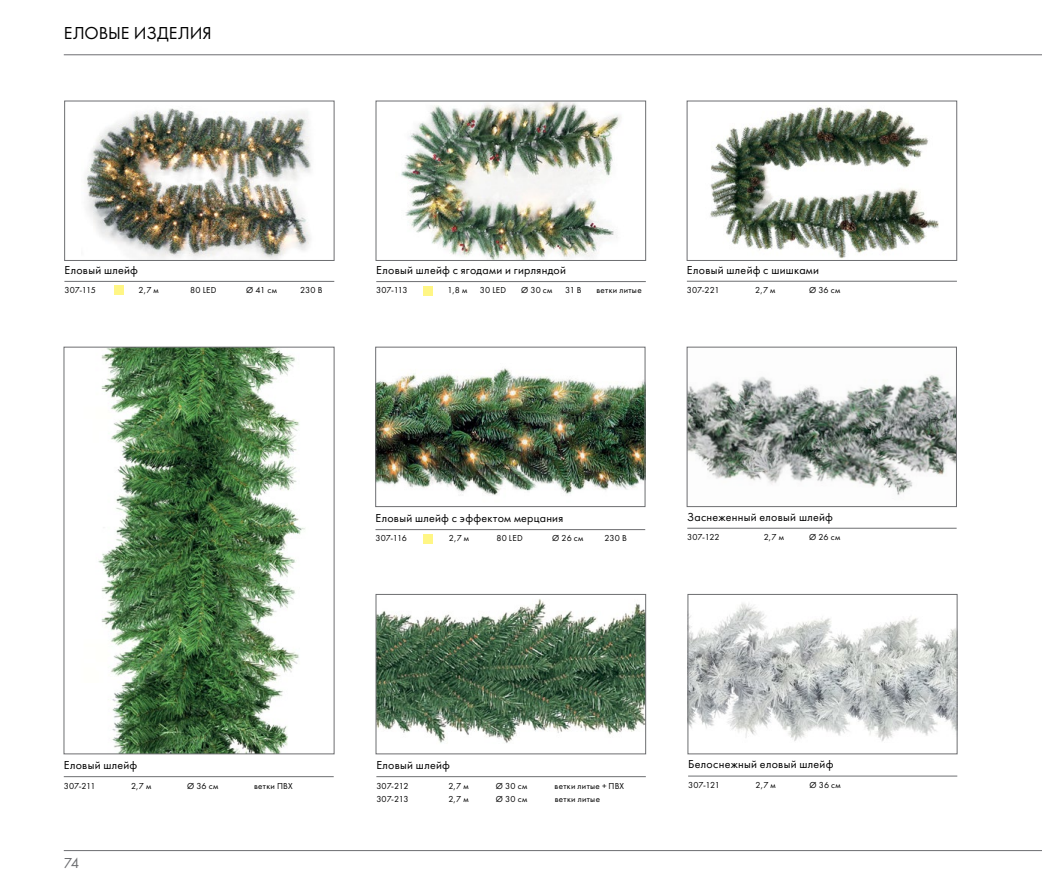
<style>
.page{position:relative;width:1042px;height:893px;background:#fff}
.page>*{position:absolute;margin:0;border:0;box-sizing:border-box;transform-origin:0 0}
.t1{font:18px "Futura New";letter-spacing:-.005em;color:#000}
.t2{font:15px "Futura New";color:#6d6e71}
.t3{font:12px "Futura New";letter-spacing:.02em;color:#000}
.t4{font:9px "Futura New";letter-spacing:.015em;color:#000}
.t5{font:9px "Futura New";letter-spacing:.035em;color:#000}
.t6{font:9px "Futura New";letter-spacing:.04em;color:#000}
</style>
<div class="page">
<img style="left:401px;top:103px;width:220px;height:156px">
<div style="left:376px;top:101px;width:270px;height:160px;border:1px solid #6d6e71"></div>
<img style="left:377px;top:368px;width:266px;height:127px">
<div style="left:375px;top:347px;width:270px;height:160px;border:1px solid #6d6e71"></div>
<img style="left:689px;top:375px;width:265px;height:120px">
<div style="left:687px;top:347px;width:269px;height:160px;border:1px solid #6d6e71"></div>
<img style="left:378px;top:599px;width:266px;height:144px">
<div style="left:376px;top:594px;width:270px;height:160px;border:1px solid #6d6e71"></div>
<img style="left:710px;top:106px;width:229px;height:153px">
<div style="left:687px;top:101px;width:270px;height:160px;border:1px solid #6d6e71"></div>
<img style="left:690px;top:603px;width:265px;height:138px">
<div style="left:688px;top:594px;width:269px;height:160px;border:1px solid #6d6e71"></div>
<img style="left:85px;top:108px;width:226px;height:151px">
<div style="left:64px;top:101px;width:270px;height:160px;border:1px solid #6d6e71"></div>
<img style="left:98px;top:349px;width:207px;height:403px">
<div style="left:64px;top:347px;width:270px;height:407px;border:1px solid #6d6e71"></div>
<hr style="left:64px;top:281px;width:270px;height:1px;background:#6d6e71">
<hr style="left:688px;top:776px;width:269px;height:1px;background:#6d6e71">
<hr style="left:64px;top:776px;width:270px;height:1px;background:#6d6e71">
<hr style="left:687px;top:528px;width:269px;height:1px;background:#6d6e71">
<hr style="left:376px;top:776px;width:270px;height:1px;background:#6d6e71">
<hr style="left:687px;top:281px;width:270px;height:1px;background:#6d6e71">
<hr style="left:376px;top:281px;width:270px;height:1px;background:#6d6e71">
<hr style="left:375px;top:529px;width:270px;height:1px;background:#6d6e71">
<div style="left:114px;top:285px;width:10px;height:9px;background:#fff685"></div>
<div style="left:423px;top:286px;width:10px;height:10px;background:#fff685"></div>
<div style="left:423px;top:534px;width:10px;height:10px;background:#fff685"></div>
<hr style="left:64px;top:54px;width:978px;height:1px;background:#6d6e71">
<hr style="left:64px;top:850px;width:978px;height:1px;background:#6d6e71">
<h1 class="t1" style="left:64px;top:22px;width:149px">ЕЛОВЫЕ ИЗДЕЛИЯ</h1>
<h3 class="t3" style="left:64px;top:263px;width:75px">Еловый шлейф</h3>
<p class="t4" style="left:64px;top:285px;width:33px">307-115</p>
<p class="t4" style="left:139px;top:285px;width:22px">2,7 м</p>
<p class="t4" style="left:190px;top:285px;width:28px">80 LED</p>
<p class="t4" style="left:246px;top:285px;width:32px">Ø 41 см</p>
<p class="t4" style="left:300px;top:285px;width:24px">230 В</p>
<h3 class="t3" style="left:376px;top:263px;width:191px">Еловый шлейф с ягодами и гирляндой</h3>
<p class="t4" style="left:376px;top:285px;width:33px">307-113</p>
<p class="t4" style="left:447px;top:285px;width:21px">1,8 м</p>
<p class="t4" style="left:480px;top:285px;width:28px">30 LED</p>
<p class="t4" style="left:521px;top:285px;width:33px">Ø 30 см</p>
<p class="t4" style="left:565px;top:285px;width:18px">31 В</p>
<p class="t6" style="left:596px;top:285px;width:47px">ветки литые</p>
<h3 class="t3" style="left:687px;top:263px;width:134px">Еловый шлейф с шишками</h3>
<p class="t4" style="left:687px;top:285px;width:34px">307-221</p>
<p class="t4" style="left:755px;top:285px;width:22px">2,7 м</p>
<p class="t4" style="left:809px;top:285px;width:33px">Ø 36 см</p>
<h3 class="t3" style="left:375px;top:511px;width:189px">Еловый шлейф с эффектом мерцания</h3>
<p class="t4" style="left:375px;top:533px;width:33px">307-116</p>
<p class="t4" style="left:449px;top:533px;width:22px">2,7 м</p>
<p class="t4" style="left:496px;top:533px;width:28px">80 LED</p>
<p class="t4" style="left:552px;top:533px;width:33px">Ø 26 см</p>
<p class="t4" style="left:604px;top:533px;width:24px">230 В</p>
<h3 class="t3" style="left:687px;top:509px;width:147px">Заснеженный еловый шлейф</h3>
<p class="t4" style="left:687px;top:532px;width:34px">307-122</p>
<p class="t4" style="left:764px;top:532px;width:22px">2,7 м</p>
<p class="t4" style="left:809px;top:532px;width:33px">Ø 26 см</p>
<h3 class="t3" style="left:64px;top:758px;width:75px">Еловый шлейф</h3>
<p class="t4" style="left:64px;top:780px;width:33px">307-211</p>
<p class="t4" style="left:131px;top:780px;width:22px">2,7 м</p>
<p class="t4" style="left:187px;top:780px;width:33px">Ø 36 см</p>
<p class="t5" style="left:254px;top:780px;width:40px">ветки ПВХ</p>
<h2 class="t2" style="left:64px;top:855px;width:17px">74</h2>
<h3 class="t3" style="left:376px;top:758px;width:75px">Еловый шлейф</h3>
<p class="t4" style="left:376px;top:780px;width:34px">307-212</p>
<p class="t4" style="left:448px;top:780px;width:22px">2,7 м</p>
<p class="t4" style="left:496px;top:780px;width:33px">Ø 30 см</p>
<p class="t5" style="left:555px;top:780px;width:71px">ветки литые + ПВХ</p>
<p class="t4" style="left:376px;top:794px;width:34px">307-213</p>
<p class="t4" style="left:448px;top:794px;width:22px">2,7 м</p>
<p class="t4" style="left:496px;top:794px;width:33px">Ø 30 см</p>
<p class="t6" style="left:555px;top:794px;width:47px">ветки литые</p>
<h3 class="t3" style="left:688px;top:757px;width:147px">Белоснежный еловый шлейф</h3>
<p class="t4" style="left:688px;top:780px;width:33px">307-121</p>
<p class="t4" style="left:755px;top:780px;width:22px">2,7 м</p>
<p class="t4" style="left:809px;top:780px;width:33px">Ø 36 см</p>
</div>
